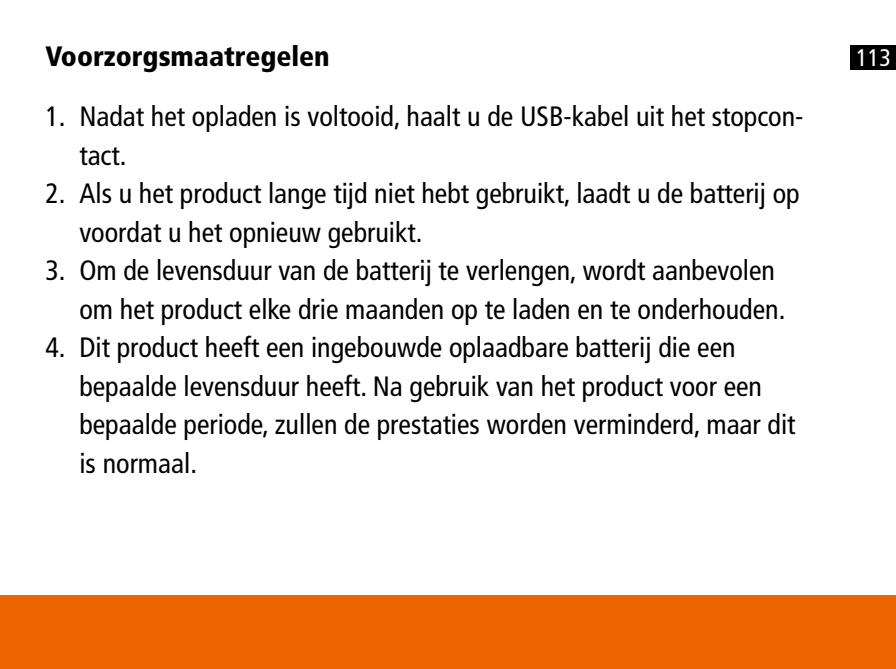
<style>
.page{position:relative;width:896px;height:669px;background:#fff}
.page>*{position:absolute;margin:0;border:0;box-sizing:border-box;transform-origin:0 0}
.t1{font:condensed 28px/38.4px "Frutiger LT";color:#000}
.t2{font:900 condensed 28px "Frutiger LT";color:#000}
.t3{font:condensed 24px "Frutiger LT";color:#fff}
</style>
<div class="page">
<div style="left:850px;top:45px;width:46px;height:24px;background:#000"></div>
<div style="left:0;top:595px;width:896px;height:74px;background:#ec6500"></div>
<p class="t2" style="left:45px;top:40px;width:286px">Voorzorgsmaatregelen</p>
<p class="t3" style="left:856px;top:43px;width:36px">113</p>
<p class="t1" style="left:79px;top:98px;width:726px;text-indent:-34px">1. Nadat het opladen is voltooid, haalt u de USB-kabel uit het stopcon&shy;tact.</p>
<p class="t1" style="left:79px;top:175px;width:722px;text-indent:-34px">2. Als u het product lange tijd niet hebt gebruikt, laadt u de batterij op voordat u het opnieuw gebruikt.</p>
<p class="t1" style="left:79px;top:252px;width:707px;text-indent:-34px">3. Om de levensduur van de batterij te verlengen, wordt aanbevolen om het product elke drie maanden op te laden en te onderhouden.</p>
<p class="t1" style="left:79px;top:329px;width:718px;text-indent:-34px">4. Dit product heeft een ingebouwde oplaadbare batterij die een bepaalde levensduur heeft. Na gebruik van het product voor een bepaalde periode, zullen de prestaties worden verminderd, maar dit is normaal.</p>
</div>
